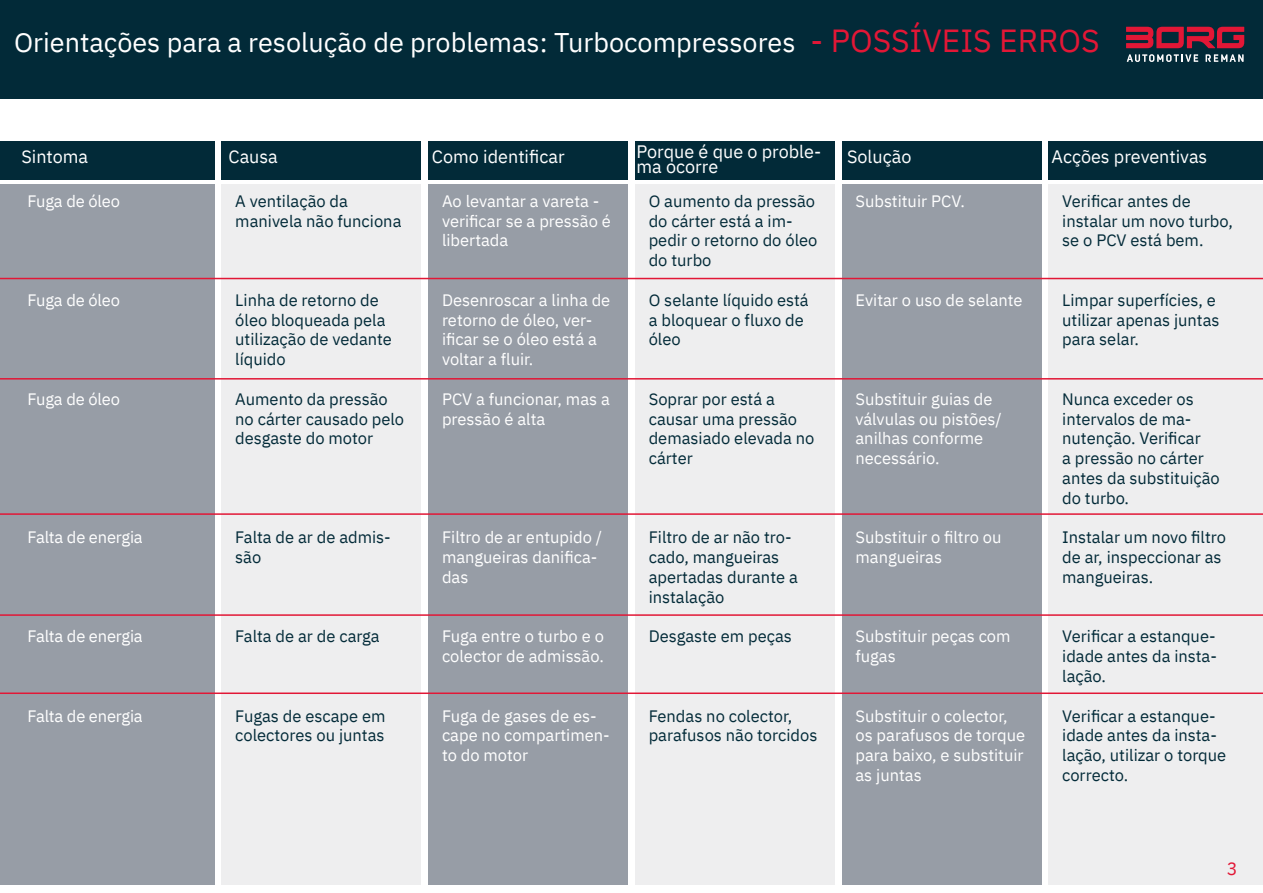
<style>
.page{position:relative;width:1263px;height:893px;background:#fff}
.page>*{position:absolute;margin:0;border:0;box-sizing:border-box;transform-origin:0 0}
.t1{font:27px "IBM Plex Sans";color:#fff}
.t2{font:18px/15px "IBM Plex Sans";color:#fff}
.t3{font:18px "IBM Plex Sans";color:#e21736}
.t4{font:16.5px/19.8px "IBM Plex Sans";color:#022a38}
.t5{font:16.5px/19.8px "IBM Plex Sans";color:#fff}
.s1{font-size:31.95px;color:#e21736}
</style>
<div class="page">
<div style="left:0;top:0;width:1263px;height:99px;background:#022a38"></div>
<div style="left:222px;top:141px;width:199px;height:39px;background:#022a38"></div>
<div style="left:428px;top:141px;width:200px;height:39px;background:#022a38"></div>
<div style="left:635px;top:141px;width:200px;height:39px;background:#022a38"></div>
<div style="left:842px;top:141px;width:199px;height:39px;background:#022a38"></div>
<div style="left:1048px;top:141px;width:215px;height:39px;background:#022a38"></div>
<div style="left:0;top:141px;width:214px;height:39px;background:#022a38"></div>
<div style="left:0;top:184px;width:214px;height:700px;background:#979da6"></div>
<div style="left:222px;top:184px;width:199px;height:700px;background:#eeeeef"></div>
<div style="left:428px;top:184px;width:200px;height:700px;background:#979da6"></div>
<div style="left:635px;top:184px;width:200px;height:700px;background:#eeeeef"></div>
<div style="left:842px;top:184px;width:199px;height:700px;background:#979da6"></div>
<div style="left:1048px;top:184px;width:215px;height:700px;background:#eeeeef"></div>
<hr style="left:0;top:278px;width:1263px;height:1px;background:#e21736">
<hr style="left:0;top:378px;width:1263px;height:2px;background:#e21736">
<hr style="left:0;top:513px;width:1263px;height:2px;background:#e21736">
<hr style="left:0;top:614px;width:1263px;height:2px;background:#e21736">
<hr style="left:0;top:692px;width:1263px;height:2px;background:#e21736">
<svg style="left:1126px;top:27px;width:118px;height:21px"></svg>
<svg style="left:1127px;top:54px;width:71px;height:8px"></svg>
<svg style="left:1206px;top:54px;width:37px;height:8px"></svg>
<p class="t1" style="left:14px;top:21px;width:1087px">Orientações para a resolução de problemas: Turbocompressores <span class="s1">- POSSÍVEIS ERROS</span></p>
<p class="t2" style="left:21px;top:148px;width:68px">Sintoma</p>
<p class="t2" style="left:228px;top:148px;width:51px">Causa</p>
<p class="t2" style="left:432px;top:148px;width:134px">Como identificar</p>
<p class="t2" style="left:637px;top:143px;width:186px">Porque é que o proble&shy;ma ocorre</p>
<p class="t2" style="left:847px;top:148px;width:66px">Solução</p>
<p class="t2" style="left:1051px;top:148px;width:157px">Acções preventivas</p>
<p class="t5" style="left:28px;top:190px;width:94px">Fuga de óleo</p>
<p class="t4" style="left:1062px;top:190px;width:172px">Verificar antes de instalar um novo turbo, se o PCV está bem.</p>
<p class="t4" style="left:235px;top:190px;width:168px">A ventilação da manivela não funciona</p>
<p class="t5" style="left:442px;top:190px;width:170px">Ao levantar a vareta - verificar se a pressão é libertada</p>
<p class="t4" style="left:649px;top:190px;width:170px">O aumento da pressão do cárter está a im&shy;pedir o retorno do óleo do turbo</p>
<p class="t4" style="left:649px;top:289px;width:161px">O selante líquido está a bloquear o fluxo de óleo</p>
<p class="t5" style="left:855px;top:190px;width:111px">Substituir PCV.</p>
<p class="t5" style="left:28px;top:289px;width:94px">Fuga de óleo</p>
<p class="t4" style="left:1062px;top:289px;width:159px">Limpar superfícies, e utilizar apenas juntas para selar.</p>
<p class="t4" style="left:235px;top:289px;width:158px">Linha de retorno de óleo bloqueada pela utilização de vedante líquido</p>
<p class="t4" style="left:235px;top:388px;width:170px">Aumento da pressão no cárter causado pelo desgaste do motor</p>
<p class="t5" style="left:442px;top:289px;width:170px">Desenroscar a linha de retorno de óleo, ver&shy;ificar se o óleo está a voltar a fluir.</p>
<p class="t5" style="left:442px;top:388px;width:169px">PCV a funcionar, mas a pressão é alta</p>
<p class="t5" style="left:855px;top:289px;width:169px">Evitar o uso de selante</p>
<p class="t5" style="left:28px;top:388px;width:94px">Fuga de óleo</p>
<p class="t4" style="left:649px;top:388px;width:167px">Soprar por está a causar uma pressão demasiado elevada no cárter</p>
<p class="t5" style="left:855px;top:388px;width:148px">Substituir guias de válvulas ou pistões/ anilhas conforme necessário.</p>
<p class="t4" style="left:1062px;top:388px;width:159px">Nunca exceder os intervalos de ma&shy;nutenção. Verificar<br>a pressão no cárter antes da substituição do turbo.</p>
<p class="t4" style="left:1062px;top:526px;width:165px">Instalar um novo filtro de ar, inspeccionar as mangueiras.</p>
<p class="t5" style="left:855px;top:526px;width:148px">Substituir o filtro ou mangueiras</p>
<p class="t5" style="left:28px;top:526px;width:117px">Falta de energia</p>
<p class="t4" style="left:235px;top:526px;width:157px">Falta de ar de admis&shy;são</p>
<p class="t5" style="left:442px;top:526px;width:162px">Filtro de ar entupido / mangueiras danifica&shy;das</p>
<p class="t4" style="left:649px;top:526px;width:151px">Filtro de ar não tro&shy;cado, mangueiras apertadas durante a instalação</p>
<p class="t4" style="left:649px;top:625px;width:145px">Desgaste em peças</p>
<p class="t4" style="left:1062px;top:625px;width:156px;text-align:justify">Verificar a estanque&shy;idade antes da insta&shy;lação.</p>
<p class="t4" style="left:1062px;top:704px;width:166px">Verificar a estanque&shy;idade antes da insta&shy;lação, utilizar o torque correcto.</p>
<p class="t5" style="left:28px;top:625px;width:117px">Falta de energia</p>
<p class="t4" style="left:235px;top:625px;width:146px">Falta de ar de carga</p>
<p class="t5" style="left:442px;top:625px;width:163px">Fuga entre o turbo e o colector de admissão.</p>
<p class="t5" style="left:855px;top:625px;width:157px">Substituir peças com fugas</p>
<p class="t5" style="left:28px;top:704px;width:117px">Falta de energia</p>
<p class="t4" style="left:235px;top:704px;width:152px">Fugas de escape em colectores ou juntas</p>
<p class="t5" style="left:442px;top:704px;width:169px">Fuga de gases de es&shy;cape no compartimen&shy;to do motor</p>
<p class="t4" style="left:649px;top:704px;width:170px">Fendas no colector, parafusos não torcidos</p>
<p class="t5" style="left:855px;top:704px;width:171px">Substituir o colector, os parafusos de torque para baixo, e substituir as juntas</p>
<p class="t3" style="left:1227px;top:855px;width:12px">3</p>
</div>
